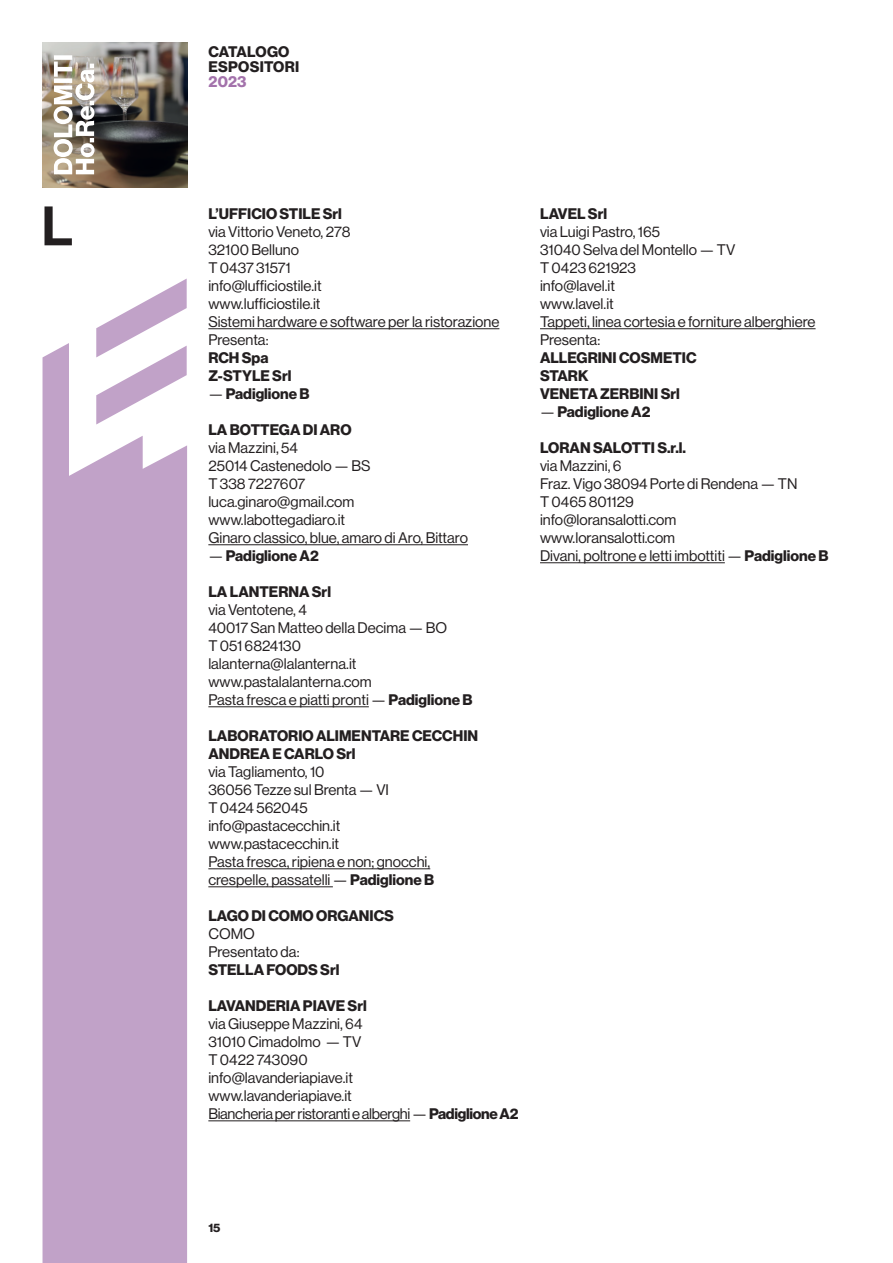
<style>
.page{position:relative;width:893px;height:1263px;background:#fff}
.page>*{position:absolute;margin:0;border:0;box-sizing:border-box;transform-origin:0 0}
.t1{font:700 54px "Helvetica";color:#231f20}
.t2{font:15px "Neue Haas Grotesk Display";color:#231f20}
.t3{font:700 15px/15px "Neue Haas Grotesk Display";color:#231f20}
.t4{font:15px "Neue Haas Grotesk Display";letter-spacing:-.02em;color:#231f20}
.t5{font:700 15px "Neue Haas Grotesk Display";color:#a372ab}
.t6{font:700 12px "Neue Haas Grotesk Display";color:#231f20}
.s1{font-weight:400}
.s2{font-weight:700}
</style>
<div class="page">
<img style="left:43px;top:43px;width:144px;height:144px">
<svg style="left:43px;top:279px;width:144px;height:984px;fill:#c1a2c8"></svg>
<svg style="left:54px;top:55px;width:41px;height:119px"></svg>
<hr style="left:540px;top:328px;width:276px;height:1px;background:#231f20">
<hr style="left:540px;top:562px;width:185px;height:1px;background:#231f20">
<hr style="left:208px;top:328px;width:291px;height:1px;background:#231f20">
<hr style="left:208px;top:544px;width:260px;height:1px;background:#231f20">
<hr style="left:208px;top:706px;width:161px;height:1px;background:#231f20">
<hr style="left:208px;top:868px;width:222px;height:1px;background:#231f20">
<hr style="left:208px;top:886px;width:125px;height:1px;background:#231f20">
<hr style="left:208px;top:1120px;width:202px;height:1px;background:#231f20">
<p class="t1" style="left:40px;top:193px;width:34px">L</p>
<p class="t3" style="left:208px;top:44px;width:92px">CATALOGO<br>ESPOSITORI</p>
<p class="t5" style="left:208px;top:73px;width:40px">2023</p>
<p class="t3" style="left:208px;top:206px;width:135px">L’UFFICIO STILE Srl</p>
<p class="t2" style="left:208px;top:223px;width:144px">via Vittorio Veneto, 278</p>
<p class="t2" style="left:208px;top:241px;width:92px">32100 Belluno</p>
<p class="t2" style="left:208px;top:259px;width:84px">T 0437 31571</p>
<p class="t2" style="left:208px;top:277px;width:115px">info@lufficiostile.it</p>
<p class="t2" style="left:208px;top:295px;width:114px">www.lufficiostile.it</p>
<p class="t2" style="left:208px;top:313px;width:293px">Sistemi hardware e software per la ristorazione</p>
<p class="t2" style="left:208px;top:331px;width:62px">Presenta:</p>
<p class="t3" style="left:208px;top:350px;width:62px">RCH Spa</p>
<p class="t3" style="left:208px;top:368px;width:85px">Z-STYLE Srl</p>
<p class="t3" style="left:208px;top:386px;width:103px"><span class="s1">—</span> Padiglione B</p>
<p class="t3" style="left:208px;top:422px;width:145px">LA BOTTEGA DI ARO</p>
<p class="t2" style="left:208px;top:439px;width:91px">via Mazzini, 54</p>
<p class="t2" style="left:208px;top:457px;width:164px">25014 Castenedolo — BS</p>
<p class="t2" style="left:208px;top:475px;width:98px">T 338 7227607</p>
<p class="t2" style="left:208px;top:493px;width:148px">luca.ginaro@gmail.com</p>
<p class="t2" style="left:208px;top:511px;width:138px">www.labottegadiaro.it</p>
<p class="t2" style="left:208px;top:529px;width:261px">Ginaro classico, blue, amaro di Aro, Bittaro</p>
<p class="t3" style="left:208px;top:548px;width:112px"><span class="s1">—</span> Padiglione A2</p>
<p class="t3" style="left:208px;top:584px;width:124px">LA LANTERNA Srl</p>
<p class="t2" style="left:208px;top:601px;width:100px">via Ventotene, 4</p>
<p class="t2" style="left:208px;top:619px;width:240px">40017 San Matteo della Decima — BO</p>
<p class="t2" style="left:208px;top:637px;width:94px">T 051 6824130</p>
<p class="t2" style="left:208px;top:655px;width:150px">lalanterna@lalanterna.it</p>
<p class="t2" style="left:208px;top:673px;width:165px">www.pastalalanterna.com</p>
<p class="t2" style="left:208px;top:691px;width:266px">Pasta fresca e piatti pronti — <span class="s2">Padiglione B</span></p>
<p class="t3" style="left:208px;top:727px;width:271px;line-height:18px">LABORATORIO ALIMENTARE CECCHIN<br>ANDREA E CARLO Srl</p>
<p class="t2" style="left:208px;top:763px;width:118px">via Tagliamento, 10</p>
<p class="t2" style="left:208px;top:781px;width:182px">36056 Tezze sul Brenta — VI</p>
<p class="t2" style="left:208px;top:799px;width:101px">T 0424 562045</p>
<p class="t2" style="left:208px;top:817px;width:134px">info@pastacecchin.it</p>
<p class="t2" style="left:208px;top:835px;width:132px">www.pastacecchin.it</p>
<p class="t2" style="left:208px;top:853px;width:223px">Pasta fresca, ripiena e non; gnocchi,</p>
<p class="t2" style="left:208px;top:871px;width:227px">crespelle, passatelli — <span class="s2">Padiglione B</span></p>
<p class="t3" style="left:208px;top:908px;width:187px">LAGO DI COMO ORGANICS</p>
<p class="t2" style="left:208px;top:925px;width:48px">COMO</p>
<p class="t2" style="left:208px;top:943px;width:93px">Presentato da:</p>
<p class="t3" style="left:208px;top:962px;width:133px">STELLA FOODS Srl</p>
<p class="t3" style="left:208px;top:998px;width:160px">LAVANDERIA PIAVE Srl</p>
<p class="t2" style="left:208px;top:1015px;width:156px">via Giuseppe Mazzini, 64</p>
<p class="t2" style="left:208px;top:1033px;width:155px">31010 Cimadolmo — TV</p>
<p class="t2" style="left:208px;top:1051px;width:101px">T 0422 743090</p>
<p class="t2" style="left:208px;top:1069px;width:146px">info@lavanderiapiave.it</p>
<p class="t2" style="left:208px;top:1087px;width:145px">www.lavanderiapiave.it</p>
<p class="t4" style="left:208px;top:1105px;width:312px">Biancheria per ristoranti e alberghi — <span class="s2">Padiglione A2</span></p>
<p class="t3" style="left:540px;top:206px;width:69px">LAVEL Srl</p>
<p class="t2" style="left:540px;top:223px;width:122px">via Luigi Pastro, 165</p>
<p class="t2" style="left:540px;top:241px;width:197px">31040 Selva del Montello — TV</p>
<p class="t2" style="left:540px;top:259px;width:98px">T 0423 621923</p>
<p class="t2" style="left:540px;top:277px;width:76px">info@lavel.it</p>
<p class="t2" style="left:540px;top:295px;width:75px">www.lavel.it</p>
<p class="t2" style="left:540px;top:313px;width:277px">Tappeti, linea cortesia e forniture alberghiere</p>
<p class="t2" style="left:540px;top:331px;width:62px">Presenta:</p>
<p class="t3" style="left:540px;top:350px;width:158px">ALLEGRINI COSMETIC</p>
<p class="t3" style="left:540px;top:368px;width:50px">STARK</p>
<p class="t3" style="left:540px;top:386px;width:141px">VENETA ZERBINI Srl</p>
<p class="t3" style="left:540px;top:404px;width:112px"><span class="s1">—</span> Padiglione A2</p>
<p class="t3" style="left:540px;top:440px;width:148px">LORAN SALOTTI S.r.l.</p>
<p class="t2" style="left:540px;top:457px;width:83px">via Mazzini, 6</p>
<p class="t2" style="left:540px;top:475px;width:259px">Fraz. Vigo 38094 Porte di Rendena — TN</p>
<p class="t2" style="left:540px;top:493px;width:95px">T 0465 801129</p>
<p class="t2" style="left:540px;top:511px;width:138px">info@loransalotti.com</p>
<p class="t2" style="left:540px;top:529px;width:137px">www.loransalotti.com</p>
<p class="t2" style="left:540px;top:547px;width:290px">Divani, poltrone e letti imbottiti — <span class="s2">Padiglione B</span></p>
<p class="t6" style="left:208px;top:1220px;width:14px">15</p>
</div>
